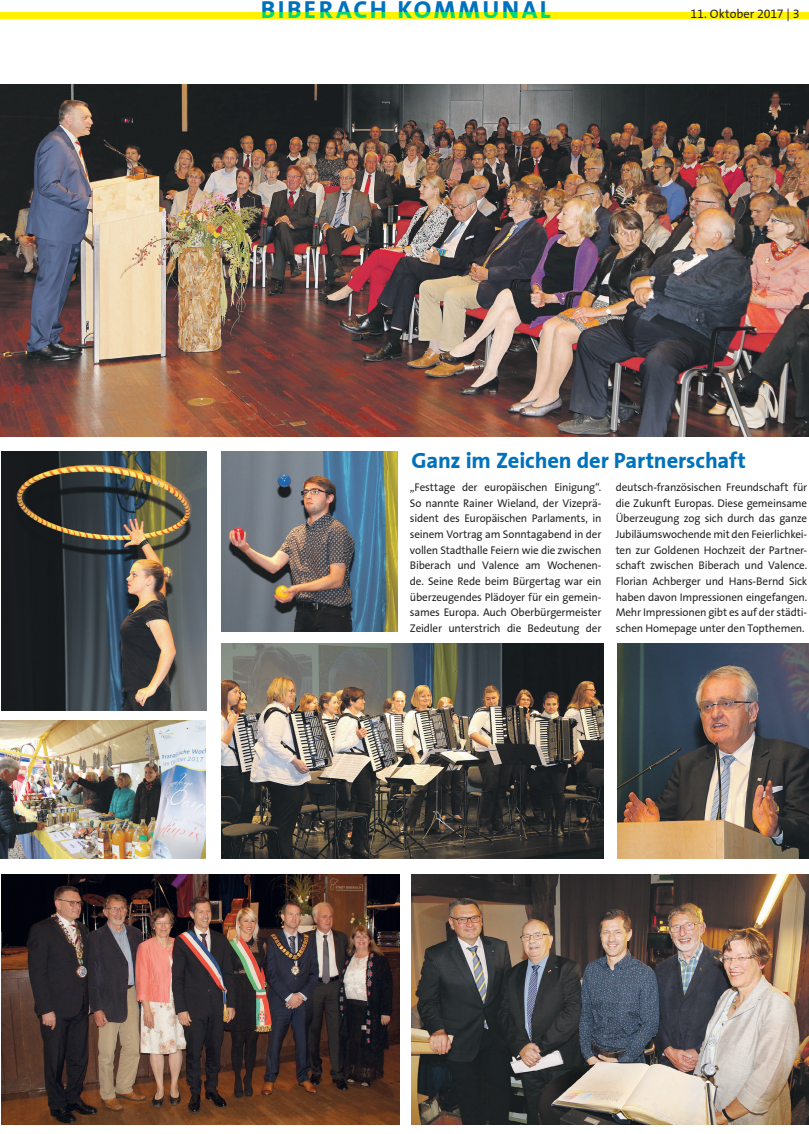
<style>
.page{position:relative;width:809px;height:1134px;background:#fff}
.page>*{position:absolute;margin:0;border:0;box-sizing:border-box;transform-origin:0 0}
.t1{font:700 25px "The Sans Correspondence";letter-spacing:.095em;color:#0072bc}
.t2{font:700 22.5px "The Sans Correspondence";letter-spacing:-.01em;color:#0072bc}
.t3{font:12.5px "The Sans Correspondence";letter-spacing:-.005em;color:#231f20}
.t4{font:11.25px/15.6px "The Sans Correspondence";letter-spacing:-.015em;color:#231f20;text-align:justify}
</style>
<div class="page">
<div style="left:0;top:12px;width:808px;height:6px;background:#fff101"></div>
<img style="left:1px;top:84px;width:807px;height:352px">
<img style="left:222px;top:452px;width:175px;height:180px">
<img style="left:1px;top:721px;width:205px;height:137px">
<img style="left:411px;top:874px;width:397px;height:251px">
<img style="left:617px;top:643px;width:191px;height:215px">
<img style="left:2px;top:874px;width:397px;height:250px">
<img style="left:221px;top:643px;width:382px;height:215px">
<img style="left:2px;top:452px;width:205px;height:258px">
<h1 class="t1" style="left:261px;top:-3px;width:291px">BIBERACH KOMMUNAL</h1>
<p class="t3" style="left:690px;top:8px;width:110px">11. Oktober 2017 | 3</p>
<h2 class="t2" style="left:411px;top:448px;width:336px">Ganz im Zeichen der Partnerschaft</h2>
<p class="t4" style="left:410px;top:480px;width:193px">„Festtage der europäischen Einigung“.<br>So nannte Rainer Wieland, der Vizeprä&shy;sident des Europäischen Parlaments, in seinem Vortrag am Sonntagabend in der vollen Stadthalle Feiern wie die zwischen Biberach und Valence am Wochenen&shy;de. Seine Rede beim Bürgertag war ein überzeugendes Plädoyer für ein gemein&shy;sames Europa. Auch Oberbürgermeister Zeidler unterstrich die Bedeutung der</p>
<p class="t4" style="left:615px;top:480px;width:193px">deutsch-französischen Freundschaft für die Zukunft Europas. Diese gemeinsame Überzeugung zog sich durch das ganze Jubiläumswochende mit den Feierlichkei&shy;ten zur Goldenen Hochzeit der Partner&shy;schaft zwischen Biberach und Valence.<br>Florian Achberger und Hans-Bernd Sick haben davon Impressionen eingefangen.<br>Mehr Impressionen gibt es auf der städti&shy;schen Homepage unter den Topthemen.</p>
</div>
